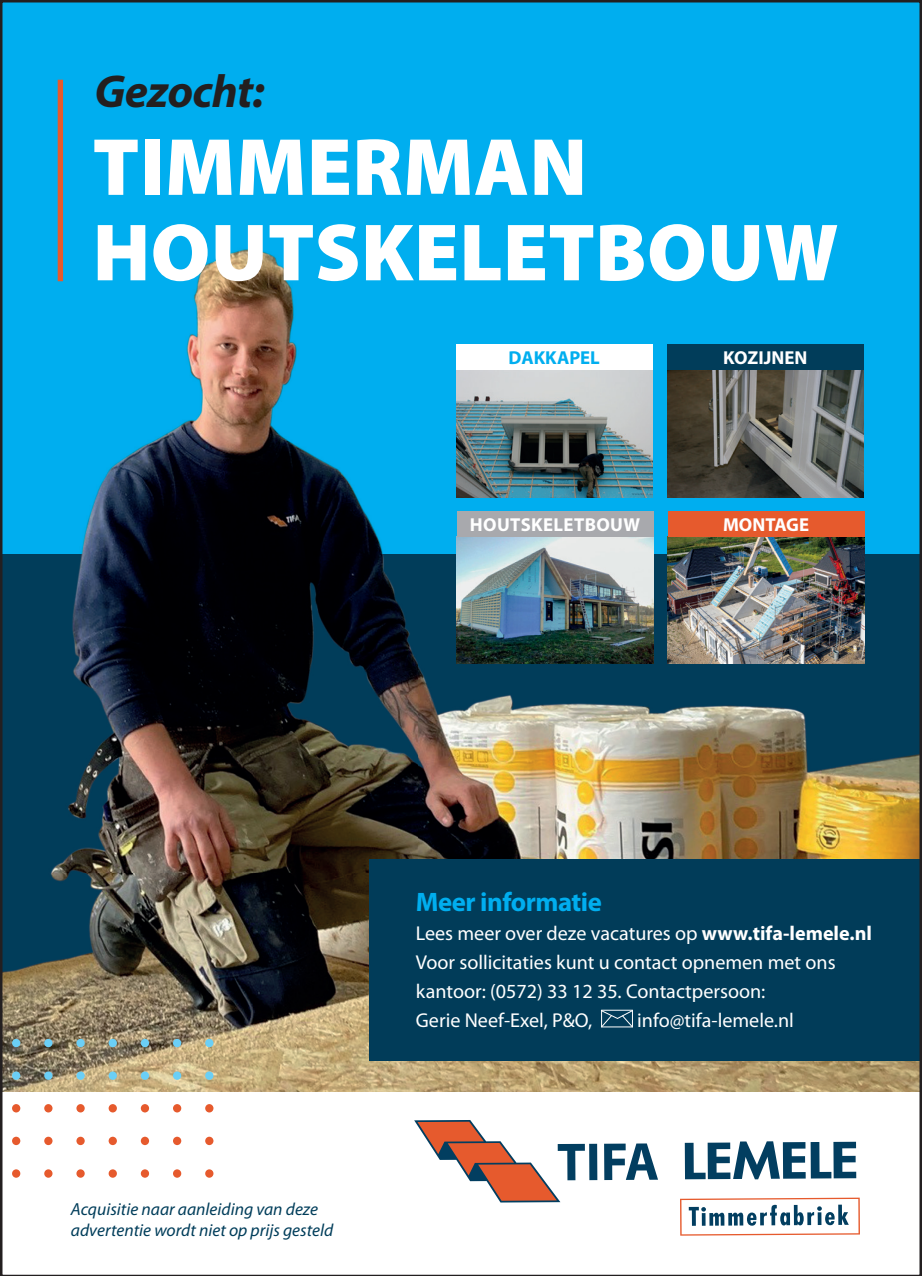
<style>
.page{position:relative;width:922px;height:1276px;background:#fff}
.page>*{position:absolute;margin:0;border:0;box-sizing:border-box;transform-origin:0 0}
.t1{font:900 82px/85.5px "Myriad Pro";color:#fff}
.t2{font:italic 700 46.25px "Myriad Pro";letter-spacing:-.015em;color:#231f20}
.t3{font:700 26.75px "Myriad Pro";letter-spacing:-.015em;color:#00aeef}
.t4{font:20px/29px "Myriad Pro";color:#fff}
.t5{font:700 18.75px "Myriad Pro";letter-spacing:.005em;color:#fff}
.t6{font:700 18.75px "Myriad Pro";color:#00aeef}
.t7{font:italic 17.5px/21px "Myriad Pro";color:#013d5a}
.s1{font-weight:700}
</style>
<div class="page">
<img style="left:3px;top:3px;width:915px;height:1089px">
<img style="left:456px;top:370px;width:196px;height:127px">
<div style="left:456px;top:345px;width:196px;height:25px;background:#fff"></div>
<img style="left:667px;top:370px;width:196px;height:127px">
<div style="left:667px;top:345px;width:196px;height:25px;background:#013d5a"></div>
<img style="left:457px;top:536px;width:196px;height:128px">
<div style="left:457px;top:511px;width:196px;height:25px;background:#a8a9ad"></div>
<img style="left:667px;top:536px;width:197px;height:128px">
<div style="left:667px;top:511px;width:197px;height:25px;background:#e65a2d"></div>
<div style="left:58px;top:80px;width:5px;height:201px;background:#e65a2d"></div>
<div style="left:12px;top:1039px;width:8px;height:8px;background:#6bcff6;border-radius:50%"></div>
<div style="left:12px;top:1071px;width:8px;height:9px;background:#6bcff6;border-radius:50%"></div>
<div style="left:44px;top:1039px;width:8px;height:8px;background:#6bcff6;border-radius:50%"></div>
<div style="left:44px;top:1071px;width:8px;height:9px;background:#6bcff6;border-radius:50%"></div>
<div style="left:76px;top:1039px;width:9px;height:8px;background:#6bcff6;border-radius:50%"></div>
<div style="left:76px;top:1071px;width:9px;height:9px;background:#6bcff6;border-radius:50%"></div>
<div style="left:109px;top:1039px;width:8px;height:8px;background:#6bcff6;border-radius:50%"></div>
<div style="left:109px;top:1071px;width:8px;height:9px;background:#6bcff6;border-radius:50%"></div>
<div style="left:141px;top:1039px;width:8px;height:8px;background:#6bcff6;border-radius:50%"></div>
<div style="left:141px;top:1071px;width:8px;height:9px;background:#6bcff6;border-radius:50%"></div>
<div style="left:173px;top:1039px;width:8px;height:8px;background:#6bcff6;border-radius:50%"></div>
<div style="left:173px;top:1071px;width:8px;height:9px;background:#6bcff6;border-radius:50%"></div>
<div style="left:205px;top:1039px;width:8px;height:8px;background:#6bcff6;border-radius:50%"></div>
<div style="left:205px;top:1071px;width:8px;height:9px;background:#6bcff6;border-radius:50%"></div>
<div style="left:12px;top:1104px;width:8px;height:8px;background:#e65a2d;border-radius:50%"></div>
<div style="left:12px;top:1136px;width:8px;height:9px;background:#e65a2d;border-radius:50%"></div>
<div style="left:12px;top:1169px;width:8px;height:8px;background:#e65a2d;border-radius:50%"></div>
<div style="left:44px;top:1104px;width:8px;height:8px;background:#e65a2d;border-radius:50%"></div>
<div style="left:44px;top:1136px;width:8px;height:9px;background:#e65a2d;border-radius:50%"></div>
<div style="left:44px;top:1169px;width:8px;height:8px;background:#e65a2d;border-radius:50%"></div>
<div style="left:76px;top:1104px;width:9px;height:8px;background:#e65a2d;border-radius:50%"></div>
<svg style="left:76px;top:1136px;width:9px;height:9px"></svg>
<div style="left:76px;top:1169px;width:9px;height:8px;background:#e65a2d;border-radius:50%"></div>
<div style="left:109px;top:1104px;width:8px;height:8px;background:#e65a2d;border-radius:50%"></div>
<div style="left:109px;top:1136px;width:8px;height:9px;background:#e65a2d;border-radius:50%"></div>
<div style="left:109px;top:1169px;width:8px;height:8px;background:#e65a2d;border-radius:50%"></div>
<div style="left:141px;top:1104px;width:8px;height:8px;background:#e65a2d;border-radius:50%"></div>
<div style="left:141px;top:1136px;width:8px;height:9px;background:#e65a2d;border-radius:50%"></div>
<div style="left:141px;top:1169px;width:8px;height:8px;background:#e65a2d;border-radius:50%"></div>
<div style="left:173px;top:1104px;width:8px;height:8px;background:#e65a2d;border-radius:50%"></div>
<div style="left:173px;top:1136px;width:8px;height:9px;background:#e65a2d;border-radius:50%"></div>
<div style="left:173px;top:1169px;width:8px;height:8px;background:#e65a2d;border-radius:50%"></div>
<div style="left:205px;top:1104px;width:8px;height:8px;background:#e65a2d;border-radius:50%"></div>
<div style="left:205px;top:1136px;width:8px;height:9px;background:#e65a2d;border-radius:50%"></div>
<div style="left:205px;top:1169px;width:8px;height:8px;background:#e65a2d;border-radius:50%"></div>
<svg style="left:684px;top:1141px;width:172px;height:38px"></svg>
<svg style="left:414px;top:1120px;width:170px;height:82px"></svg>
<div style="left:589px;top:1143px;width:8px;height:37px;background:#023e60"></div>
<svg style="left:604px;top:1143px;width:54px;height:37px"></svg>
<svg style="left:680px;top:1197px;width:179px;height:38px"></svg>
<div style="left:369px;top:859px;width:551px;height:201px;background:#013c59"></div>
<svg style="left:601px;top:1009px;width:31px;height:18px"></svg>
<h2 class="t2" style="left:95px;top:62px;width:171px">Gezocht:</h2>
<h1 class="t1" style="left:93px;top:121px;width:747px">TIMMERMAN<br>HOUTSKELETBOUW</h1>
<p class="t6" style="left:508px;top:346px;width:93px">DAKKAPEL</p>
<p class="t5" style="left:723px;top:346px;width:86px">KOZIJNEN</p>
<p class="t5" style="left:470px;top:512px;width:172px">HOUTSKELETBOUW</p>
<p class="t5" style="left:722px;top:512px;width:87px">MONTAGE</p>
<p class="t7" style="left:71px;top:1198px;width:264px">Acquisitie naar aanleiding van deze advertentie wordt niet op prijs gesteld</p>
<h3 class="t3" style="left:416px;top:885px;width:187px">Meer informatie</h3>
<p class="t4" style="left:416px;top:919px;width:457px">Lees meer over deze vacatures op <span class="s1">www.tifa-lemele.nl </span>Voor sollicitaties kunt u contact opnemen met ons kantoor: (0572) 33 12 35. Contactpersoon:<br>Gerie Neef-Exel, P&amp;O,</p>
<p class="t4" style="left:637px;top:1006px;width:158px">info@tifa-lemele.nl</p>
</div>
